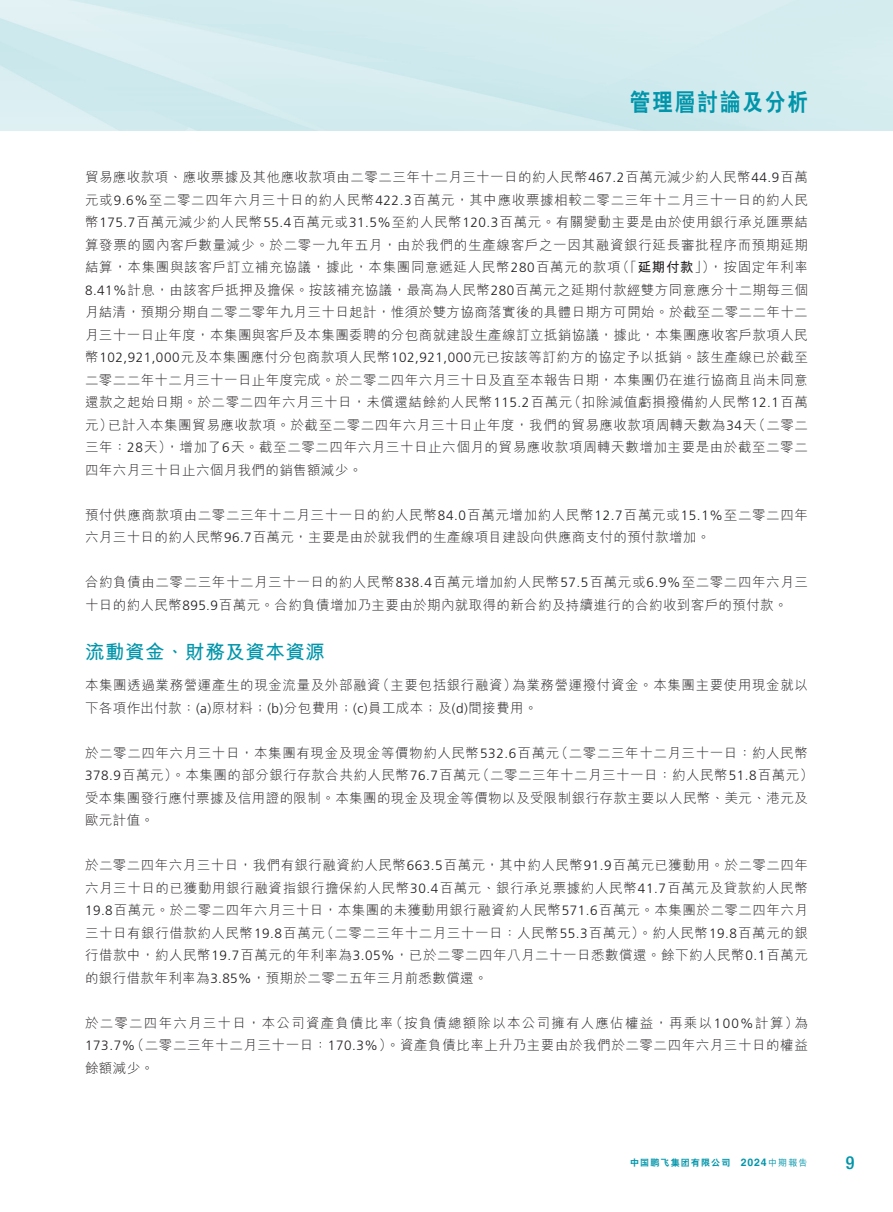
<style>
.page{position:relative;width:893px;height:1212px;background:#fff}
.page>*{position:absolute;margin:0;border:0;box-sizing:border-box;transform-origin:0 0}
.t1{font:800 24px "C Hei 2 HK";letter-spacing:.105em;color:#0095aa;scale:.85 1}
.t2{font:700 19.5px "M Hei HK";letter-spacing:.03em;color:#0095aa}
.t3{font:500 condensed 18px "Helvetica Neue LT Std";color:#0095aa}
.t4{font:300 13.5px/22.5px "M Hei HK";letter-spacing:.04em;color:#231f20}
.t5{font:800 9px "C Hei 2 HKS";letter-spacing:.13em;color:#0095aa}
.s1{font-family:"Frutiger LT Std"}
.s2{font-weight:700}
.s3{font-family:"C Hei 2 HK"}
.s4{font-family:"Helvetica LT Std";font-weight:700;font-size:10.5px}
.s5{font-family:"M Hei HK";font-weight:500}
</style>
<div class="page">
<h1 class="t1" style="left:630px;top:86px;width:211px">管理層討論及分析</h1>
<p class="t4" style="left:85px;top:166px;width:724px;text-align:justify">貿易應收款項、應收票據及其他應收款項由二零二三年十二月三十一日的約人民幣<span class="s1">467.2</span>百萬元減少約人民幣<span class="s1">44.9</span>百萬元或<span class="s1">9.6%</span>至二零二四年六月三十日的約人民幣<span class="s1">422.3</span>百萬元，其中應收票據相較二零二三年十二月三十一日的約人民幣<span class="s1">175.7</span>百萬元減少約人民幣<span class="s1">55.4</span>百萬元或<span class="s1">31.5%</span>至約人民幣<span class="s1">120.3</span>百萬元。有關變動主要是由於使用銀行承兌匯票結算發票的國內客戶數量減少。於二零一九年五月，由於我們的生產線客戶之一因其融資銀行延長審批程序而預期延期結算，本集團與該客戶訂立補充協議，據此，本集團同意遞延人民幣<span class="s1">280</span>百萬元的款項（「<span class="s2">延期付款</span>」），按固定年利率<span class="s1">8.41%</span>計息，由該客戶抵押及擔保。按該補充協議，最高為人民幣<span class="s1">280</span>百萬元之延期付款經雙方同意應分十二期每三個月結清，預期分期自二零二零年九月三十日起計，惟須於雙方協商落實後的具體日期方可開始。於截至二零二二年十二月三十一日止年度，本集團與客戶及本集團委聘的分包商就建設生產線訂立抵銷協議，據此，本集團應收客戶款項人民幣<span class="s1">102,921,000</span>元及本集團應付分包商款項人民幣<span class="s1">102,921,000</span>元已按該等訂約方的協定予以抵銷。該生產線已於截至二零二二年十二月三十一日止年度完成。於二零二四年六月三十日及直至本報告日期，本集團仍在進行協商且尚未同意還款之起始日期。於二零二四年六月三十日，未償還結餘約人民幣<span class="s1">115.2</span>百萬元（扣除減值虧損撥備約人民幣<span class="s1">12.1</span>百萬元）已計入本集團貿易應收款項。於截至二零二四年六月三十日止年度，我們的貿易應收款項周轉天數為<span class="s1">34</span>天（二零二三年：<span class="s1">28</span>天），增加了<span class="s1">6</span>天。截至二零二四年六月三十日止六個月的貿易應收款項周轉天數增加主要是由於截至二零二四年六月三十日止六個月我們的銷售額減少。</p>
<p class="t4" style="left:85px;top:503px;width:724px">預付供應商款項由二零二三年十二月三十一日的約人民幣<span class="s1">84.0</span>百萬元增加約人民幣<span class="s1">12.7</span>百萬元或<span class="s1">15.1%</span>至二零二四年六月三十日的約人民幣<span class="s1">96.7</span>百萬元，主要是由於就我們的生產線項目建設向供應商支付的預付款增加。</p>
<p class="t4" style="left:85px;top:571px;width:724px">合約負債由二零二三年十二月三十一日的約人民幣<span class="s1">838.4</span>百萬元增加約人民幣<span class="s1">57.5</span>百萬元或<span class="s1">6.9%</span>至二零二四年六月三十日的約人民幣<span class="s1">895.9</span>百萬元。合約負債增加乃主要由於期內就取得的新合約及持續進行的合約收到客戶的預付款。</p>
<h2 class="t2" style="left:85px;top:638px;width:242px">流動資金、財務及資本資源</h2>
<p class="t4" style="left:85px;top:674px;width:724px">本集團透過業務營運產生的現金流量及外部融資（主要包括銀行融資）為業務營運撥付資金。本集團主要使用現金就以下各項作出付款：<span class="s1">(a)</span>原材料；<span class="s1">(b)</span>分包費用；<span class="s1">(c)</span>員工成本；及<span class="s1">(d)</span>間接費用。</p>
<p class="t4" style="left:85px;top:741px;width:730px">於二零二四年六月三十日，本集團有現金及現金等價物約人民幣<span class="s1">532.6</span>百萬元（二零二三年十二月三十一日：約人民幣<span class="s1">378.9</span>百萬元）。本集團的部分銀行存款合共約人民幣<span class="s1">76.7</span>百萬元（二零二三年十二月三十一日：約人民幣<span class="s1">51.8</span>百萬元）受本集團發行應付票據及信用證的限制。本集團的現金及現金等價物以及受限制銀行存款主要以人民幣、美元、港元及歐元計值。</p>
<p class="t4" style="left:85px;top:854px;width:724px;text-align:justify">於二零二四年六月三十日，我們有銀行融資約人民幣<span class="s1">663.5</span>百萬元，其中約人民幣<span class="s1">91.9</span>百萬元已獲動用。於二零二四年六月三十日的已獲動用銀行融資指銀行擔保約人民幣<span class="s1">30.4</span>百萬元、銀行承兌票據約人民幣<span class="s1">41.7</span>百萬元及貸款約人民幣<span class="s1">19.8</span>百萬元。於二零二四年六月三十日，本集團的未獲動用銀行融資約人民幣<span class="s1">571.6</span>百萬元。本集團於二零二四年六月三十日有銀行借款約人民幣<span class="s1">19.8</span>百萬元（二零二三年十二月三十一日：人民幣<span class="s1">55.3</span>百萬元）。約人民幣<span class="s1">19.8</span>百萬元的銀行借款中，約人民幣<span class="s1">19.7</span>百萬元的年利率為<span class="s1">3.05%</span>，已於二零二四年八月二十一日悉數償還。餘下約人民幣<span class="s1">0.1</span>百萬元的銀行借款年利率為<span class="s1">3.85%</span>，預期於二零二五年三月前悉數償還。</p>
<p class="t4" style="left:85px;top:1011px;width:724px;text-align:justify">於二零二四年六月三十日，本公司資產負債比率（按負債總額除以本公司擁有人應佔權益，再乘以<span class="s1">100%</span>計算）為<span class="s1">173.7%</span>（二零二三年十二月三十一日：<span class="s1">170.3%</span>）。資產負債比率上升乃主要由於我們於二零二四年六月三十日的權益餘額減少。</p>
<p class="t5" style="left:630px;top:1157px;width:179px">中國鵬飛集團<span class="s3">有限公司</span> <span class="s4">2024</span><span class="s5">中期報告</span></p>
<h3 class="t3" style="left:846px;top:1152px;width:10px">9</h3>
</div>
